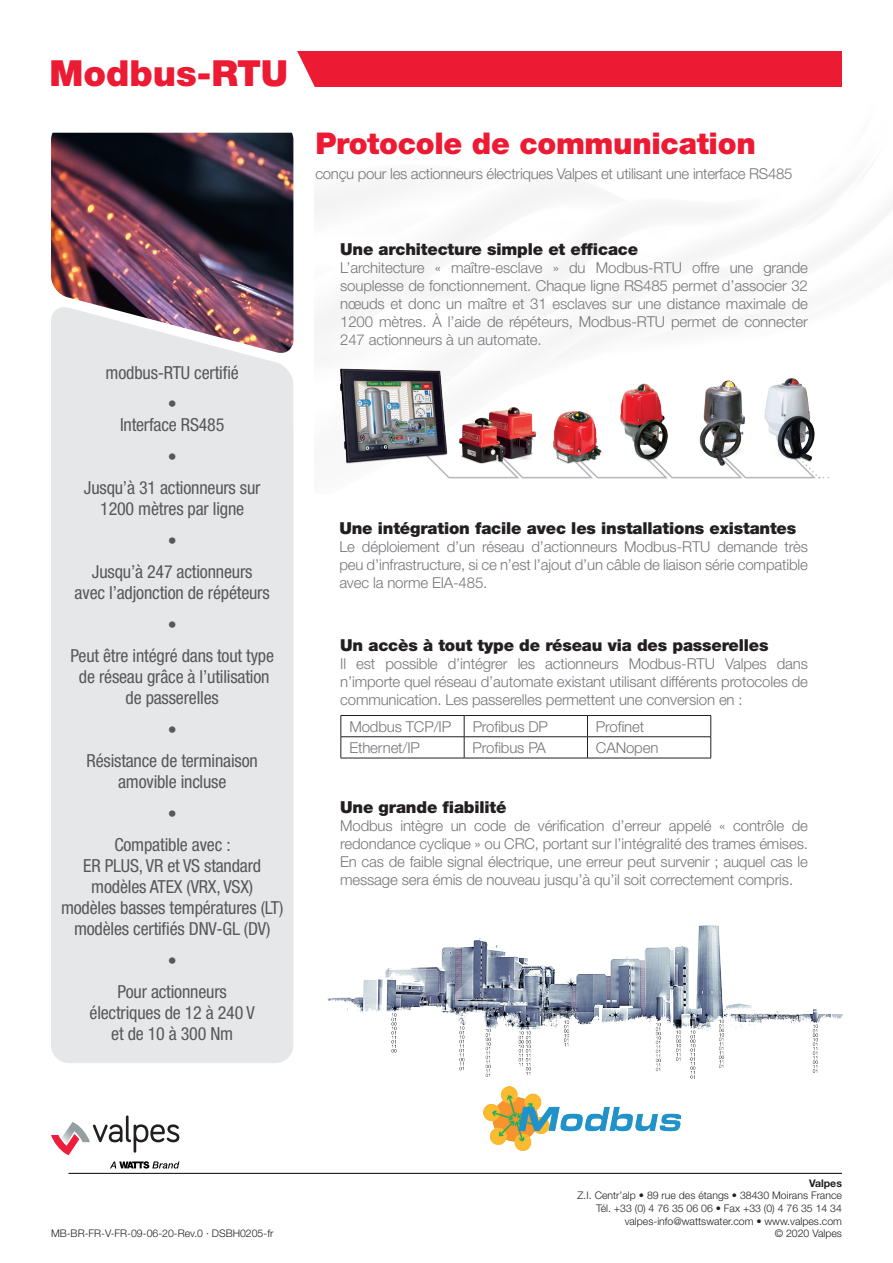
<style>
.page{position:relative;width:893px;height:1263px;background:#fff}
.page>*{position:absolute;margin:0;border:0;box-sizing:border-box;transform-origin:0 0}
.t1{font:900 36px "Helvetica Neue LT Std";color:#ed1a33}
.t2{font:900 30px "Helvetica Neue LT Std";letter-spacing:-.01em;color:#ed1a33}
.t3{font:condensed 18px/31.5px "Helvetica Neue LT Std";letter-spacing:-.01em;color:#57585a;text-align:center}
.t4{font:900 16.5px "Helvetica Neue LT Std";letter-spacing:-.01em;color:#231f20}
.t5{font:300 15px/18px "Helvetica Neue LT Std";letter-spacing:-.01em;color:#757679;text-align:justify}
.t6{font:300 10.5px/12.6px "Helvetica Neue LT Std";color:#231f20;text-align:right}
.t7{font:700 10.5px "Helvetica Neue LT Std";color:#231f20}
</style>
<div class="page">
<img style="left:315px;top:51px;width:578px;height:299px">
<svg style="left:51px;top:1115px;width:128px;height:40px"></svg>
<svg style="left:110px;top:1161px;width:69px;height:7px"></svg>
<div style="left:297px;top:52px;width:545px;height:35px;background:#ed1a33"></div>
<svg style="left:297px;top:51px;width:18px;height:36px"></svg>
<hr style="left:68px;top:1173px;width:774px;height:1px;background:#231f20">
<div style="left:51px;top:355px;width:242px;height:708px;background:#e6e7e9"></div>
<img style="left:483px;top:1087px;width:197px;height:63px">
<img style="left:327px;top:925px;width:516px;height:154px">
<hr style="left:341px;top:715px;width:123px;height:1px;background:#231f20">
<hr style="left:464px;top:715px;width:123px;height:1px;background:#231f20">
<hr style="left:587px;top:715px;width:124px;height:1px;background:#231f20">
<hr style="left:341px;top:736px;width:123px;height:1px;background:#231f20">
<svg style="left:341px;top:716px;width:1px;height:42px"></svg>
<hr style="left:464px;top:736px;width:123px;height:1px;background:#231f20">
<svg style="left:464px;top:716px;width:1px;height:42px"></svg>
<hr style="left:587px;top:736px;width:124px;height:1px;background:#231f20">
<svg style="left:587px;top:716px;width:1px;height:42px"></svg>
<svg style="left:710px;top:716px;width:1px;height:42px"></svg>
<hr style="left:341px;top:758px;width:123px;height:1px;background:#231f20">
<hr style="left:464px;top:758px;width:123px;height:1px;background:#231f20">
<hr style="left:587px;top:758px;width:124px;height:1px;background:#231f20">
<svg style="left:448px;top:464px;width:381px;height:15px"></svg>
<img style="left:459px;top:407px;width:75px;height:58px">
<img style="left:534px;top:411px;width:82px;height:68px">
<img style="left:601px;top:383px;width:67px;height:81px">
<img style="left:754px;top:378px;width:68px;height:92px">
<img style="left:696px;top:380px;width:54px;height:88px">
<img style="left:340px;top:368px;width:117px;height:110px">
<img style="left:51px;top:133px;width:242px;height:222px">
<h1 class="t1" style="left:50px;top:51px;width:240px">Modbus-RTU</h1>
<p class="t3" style="left:106px;top:356px;width:135px">modbus-RTU certifié •</p>
<p class="t3" style="left:84px;top:409px;width:178px">Interface RS485<br>•<br>Jusqu’à 31 actionneurs sur</p>
<p class="t3" style="left:92px;top:493px;width:162px">1200 mètres par ligne<br>•<br>Jusqu’à 247 actionneurs</p>
<p class="t3" style="left:70px;top:577px;width:205px">avec l’adjonction de répéteurs •<br>Peut être intégré dans tout type</p>
<p class="t3" style="left:79px;top:666px;width:192px;line-height:21px">de réseau grâce à l’utilisation de passerelles</p>
<p class="t3" style="left:87px;top:713px;width:173px">•<br>Résistance de terminaison</p>
<p class="t3" style="left:114px;top:766px;width:118px">amovible incluse •<br>Compatible avec :</p>
<p class="t3" style="left:61px;top:855px;width:224px;line-height:21px">ER PLUS, VR et VS standard modèles ATEX (VRX, VSX)<br>modèles basses températures (LT) modèles certifiés DNV-GL (DV)</p>
<p class="t3" style="left:118px;top:944px;width:111px">•<br>Pour actionneurs</p>
<p class="t3" style="left:90px;top:1002px;width:167px;line-height:21px">électriques de 12 à 240 V et de 10 à 300 Nm</p>
<h2 class="t2" style="left:315px;top:126px;width:442px">Protocole de communication</h2>
<p class="t5" style="left:315px;top:164px;width:479px">conçu pour les actionneurs électriques Valpes et utilisant une interface RS485</p>
<p class="t4" style="left:340px;top:240px;width:300px">Une architecture simple et efficace</p>
<p class="t5" style="left:340px;top:259px;width:469px">L’architecture « maître-esclave » du Modbus-RTU offre une grande souplesse de fonctionnement. Chaque ligne RS485 permet d’associer 32 nœuds et donc un maître et 31 esclaves sur une distance maximale de 1200 mètres. À l’aide de répéteurs, Modbus-RTU permet de connecter 247 actionneurs à un automate.</p>
<p class="t4" style="left:339px;top:519px;width:458px">Une intégration facile avec les installations existantes</p>
<p class="t5" style="left:339px;top:538px;width:470px">Le déploiement d’un réseau d’actionneurs Modbus-RTU demande très peu d’infrastructure, si ce n’est l’ajout d’un câble de liaison série compatible avec la norme EIA-485.</p>
<p class="t4" style="left:340px;top:635px;width:430px">Un accès à tout type de réseau via des passerelles</p>
<p class="t5" style="left:340px;top:654px;width:469px">Il est possible d’intégrer les actionneurs Modbus-RTU Valpes dans n’importe quel réseau d’automate existant utilisant différents protocoles de communication. Les passerelles permettent une conversion en :</p>
<p class="t5" style="left:349px;top:717px;width:103px">Modbus TCP/IP</p>
<p class="t5" style="left:473px;top:717px;width:77px">Profibus DP</p>
<p class="t5" style="left:596px;top:717px;width:50px">Profinet</p>
<p class="t5" style="left:349px;top:738px;width:72px">Ethernet/IP</p>
<p class="t5" style="left:473px;top:738px;width:75px">Profibus PA</p>
<p class="t5" style="left:596px;top:738px;width:64px">CANopen</p>
<p class="t4" style="left:340px;top:797px;width:168px">Une grande fiabilité</p>
<p class="t5" style="left:340px;top:816px;width:469px">Modbus intègre un code de vérification d’erreur appelé « contrôle de redondance cyclique » ou CRC, portant sur l’intégralité des trames émises.<br>En cas de faible signal électrique, une erreur peut survenir ; auquel cas le message sera émis de nouveau jusqu’à qu’il soit correctement compris.</p>
<p class="t6" style="left:51px;top:1227px;width:224px">MB-BR-FR-V-FR-09-06-20-Rev.0 · DSBH0205-fr</p>
<p class="t7" style="left:809px;top:1176px;width:34px">Valpes</p>
<p class="t6" style="left:578px;top:1189px;width:266px">Z.I. Centr’alp • 89 rue des étangs • 38430 Moirans France Tél. +33 (0) 4 76 35 06 06 • Fax +33 (0) 4 76 35 14 34 valpes-info@wattswater.com • www.valpes.com<br>© 2020 Valpes</p>
</div>
